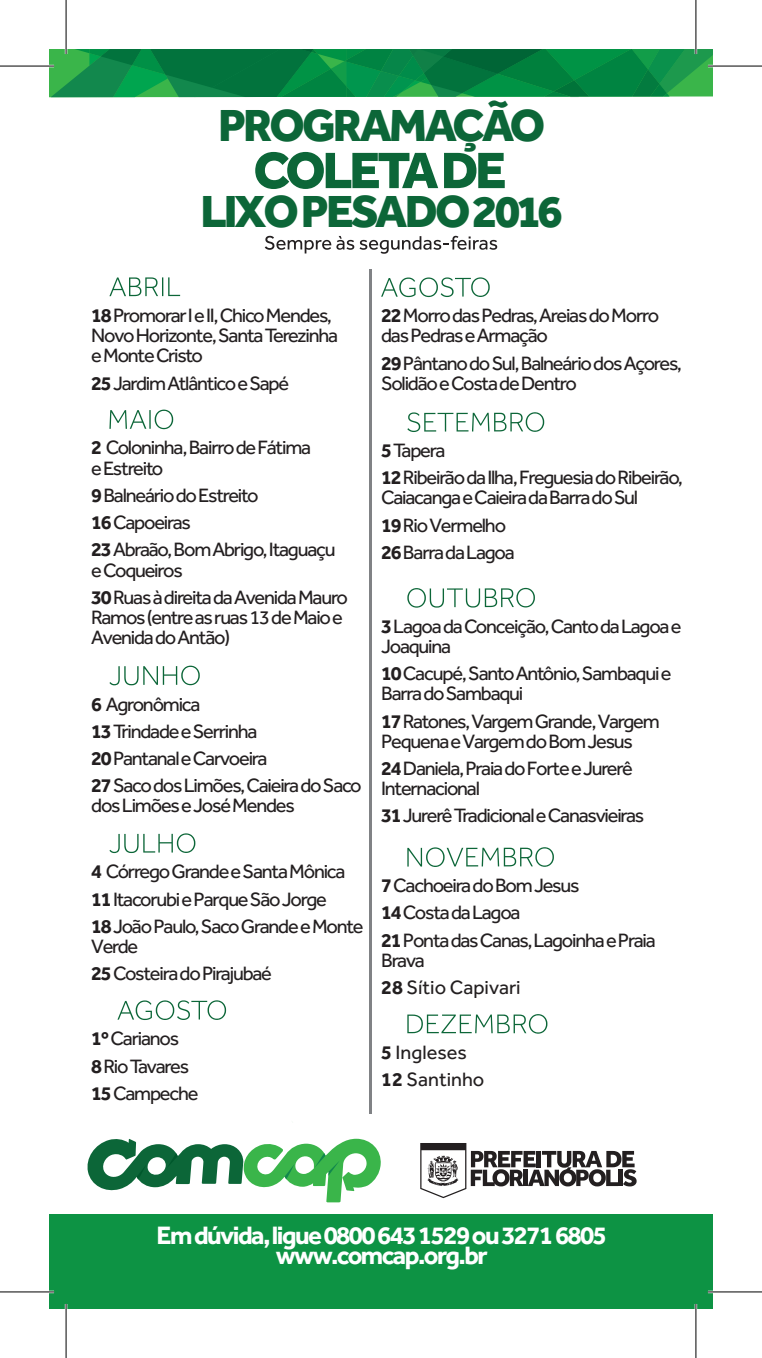
<style>
.page{position:relative;width:762px;height:1358px;background:#fff}
.page>*{position:absolute;margin:0;border:0;box-sizing:border-box;transform-origin:0 0}
.t1{font:800 52.8px "Effra";letter-spacing:-.06em;color:#0c6638}
.t2{font:800 46.4px/85.2px "Effra";letter-spacing:-.06em;color:#0c6638;text-align:center}
.t3{font:700 26px/20px "Effra";letter-spacing:-.06em;color:#fff;text-align:center}
.t4{font:20px/27.4px "Effra";letter-spacing:-.06em;color:#231f20}
.t5{font:20px/27.4px "Effra";color:#231f20}
.s1{font-weight:700}
</style>
<div class="page">
<div style="left:49px;top:1214px;width:663px;height:94px;background:#0d9344"></div>
<svg style="left:420px;top:1143px;width:216px;height:54px"></svg>
<svg style="left:87px;top:1138px;width:294px;height:64px"></svg>
<svg style="left:265px;top:236px;width:232px;height:18px"></svg>
<hr style="left:369px;top:269px;width:2px;height:844px;background:#808285">
<svg style="left:109px;top:277px;width:71px;height:19px"></svg>
<svg style="left:109px;top:409px;width:64px;height:20px"></svg>
<svg style="left:109px;top:665px;width:91px;height:20px"></svg>
<svg style="left:109px;top:833px;width:86px;height:20px"></svg>
<svg style="left:381px;top:277px;width:108px;height:20px"></svg>
<svg style="left:117px;top:1000px;width:109px;height:19px"></svg>
<svg style="left:407px;top:847px;width:146px;height:19px"></svg>
<svg style="left:407px;top:588px;width:127px;height:19px"></svg>
<svg style="left:407px;top:412px;width:137px;height:20px"></svg>
<svg style="left:407px;top:1014px;width:140px;height:19px"></svg>
<hr style="left:474px;top:97px;width:96px;height:1px;background:#00582c">
<svg style="left:49px;top:49px;width:663px;height:48px;background:#0a8944"></svg>
<hr style="left:0;top:65px;width:54px;height:2px;background:#fff">
<hr style="left:707px;top:65px;width:54px;height:2px;background:#fff">
<hr style="left:0;top:1290px;width:54px;height:2px;background:#fff">
<hr style="left:707px;top:1290px;width:54px;height:2px;background:#fff">
<hr style="left:65px;top:0;width:2px;height:54px;background:#fff">
<hr style="left:65px;top:1303px;width:2px;height:54px;background:#fff">
<hr style="left:694px;top:0;width:3px;height:54px;background:#fff">
<hr style="left:694px;top:1303px;width:3px;height:54px;background:#fff">
<hr style="left:0;top:66px;width:54px;height:1px;background:#000">
<hr style="left:707px;top:66px;width:54px;height:1px;background:#000">
<hr style="left:0;top:1291px;width:54px;height:1px;background:#000">
<hr style="left:707px;top:1291px;width:54px;height:1px;background:#000">
<hr style="left:66px;top:0;width:1px;height:54px;background:#000">
<hr style="left:66px;top:1303px;width:1px;height:54px;background:#000">
<hr style="left:695px;top:0;width:1px;height:54px;background:#000">
<hr style="left:695px;top:1303px;width:1px;height:54px;background:#000">
<h2 class="t2" style="left:200px;top:82px;width:364px">PROGRAMAÇÃO<br>LIXO PESADO 2016</h2>
<h1 class="t1" style="left:253px;top:138px;width:254px">COLETA DE</h1>
<p class="t4" style="left:91px;top:305px;width:248px;line-height:20px"><span class="s1">18</span> Promorar I e II, Chico Mendes,<br>Novo Horizonte, Santa Terezinha e Monte Cristo</p>
<p class="t4" style="left:91px;top:369px;width:199px"><span class="s1">25</span> Jardim Atlântico e Sapé</p>
<p class="t4" style="left:381px;top:305px;width:279px;line-height:20px"><span class="s1">22</span> Morro das Pedras, Areias do Morro das Pedras e Armação</p>
<p class="t4" style="left:381px;top:352px;width:302px;line-height:20px"><span class="s1">29</span> Pântano do Sul, Balneário dos Açores,<br>Solidão e Costa de Dentro</p>
<p class="t4" style="left:91px;top:437px;width:221px;line-height:20px"><span class="s1">2</span> Coloninha, Bairro de Fátima e Estreito</p>
<p class="t4" style="left:91px;top:481px;width:246px"><span class="s1">9</span> Balneário do Estreito<br><span class="s1">16</span> Capoeiras<br><span class="s1">23</span> Abraão, Bom Abrigo, Itaguaçu</p>
<p class="t4" style="left:91px;top:556px;width:258px">e Coqueiros<br><span class="s1">30</span> Ruas à direita da Avenida Mauro</p>
<p class="t4" style="left:91px;top:607px;width:253px;line-height:20px">Ramos (entre as ruas 13 de Maio e<br>Avenida do Antão)</p>
<p class="t4" style="left:91px;top:689px;width:272px"><span class="s1">6</span> Agronômica<br><span class="s1">13</span> Trindade e Serrinha<br><span class="s1">20</span> Pantanal e Carvoeira<br><span class="s1">27</span> Saco dos Limões, Caieira do Saco</p>
<p class="t4" style="left:91px;top:791px;width:205px">dos Limões e José Mendes</p>
<p class="t4" style="left:91px;top:857px;width:274px"><span class="s1">4</span> Córrego Grande e Santa Mônica<br><span class="s1">11</span> Itacorubi e Parque São Jorge<br><span class="s1">18</span> João Paulo, Saco Grande e Monte</p>
<p class="t4" style="left:91px;top:932px;width:182px">Verde<br><span class="s1">25</span> Costeira do Pirajubaé</p>
<p class="t4" style="left:91px;top:1024px;width:109px"><span class="s1">1º</span> Carianos<br><span class="s1">8</span> Rio Tavares<br><span class="s1">15</span> Campeche</p>
<p class="t4" style="left:381px;top:436px;width:303px"><span class="s1">5</span> Tapera<br><span class="s1">12</span> Ribeirão da Ilha, Freguesia do Ribeirão,</p>
<p class="t4" style="left:381px;top:484px;width:258px">Caiacanga e Caieira da Barra do Sul<br><span class="s1">19</span> Rio Vermelho<br><span class="s1">26</span> Barra da Lagoa</p>
<p class="t4" style="left:381px;top:615px;width:302px;line-height:20px"><span class="s1">3</span> Lagoa da Conceição, Canto da Lagoa e<br>Joaquina</p>
<p class="t4" style="left:381px;top:663px;width:292px;line-height:20px"><span class="s1">10</span> Cacupé, Santo Antônio, Sambaqui e<br>Barra do Sambaqui</p>
<p class="t4" style="left:381px;top:710px;width:280px;line-height:20px"><span class="s1">17</span> Ratones, Vargem Grande, Vargem<br>Pequena e Vargem do Bom Jesus</p>
<p class="t4" style="left:381px;top:757px;width:253px;line-height:20px"><span class="s1">24</span> Daniela, Praia do Forte e Jurerê<br>Internacional</p>
<p class="t4" style="left:381px;top:801px;width:265px"><span class="s1">31</span> Jurerê Tradicional e Canasvieiras</p>
<p class="t4" style="left:381px;top:871px;width:276px"><span class="s1">7</span> Cachoeira do Bom Jesus<br><span class="s1">14</span> Costa da Lagoa<br><span class="s1">21</span> Ponta das Canas, Lagoinha e Praia</p>
<p class="t5" style="left:381px;top:945px;width:141px">Brava<br><span class="s1">28</span> Sítio Capivari</p>
<p class="t5" style="left:381px;top:1038px;width:105px"><span class="s1">5</span> Ingleses<br><span class="s1">12</span> Santinho</p>
<h3 class="t3" style="left:156px;top:1224px;width:452px">Em dúvida, ligue 0800 643 1529 ou 3271 6805 www.comcap.org.br</h3>
</div>
